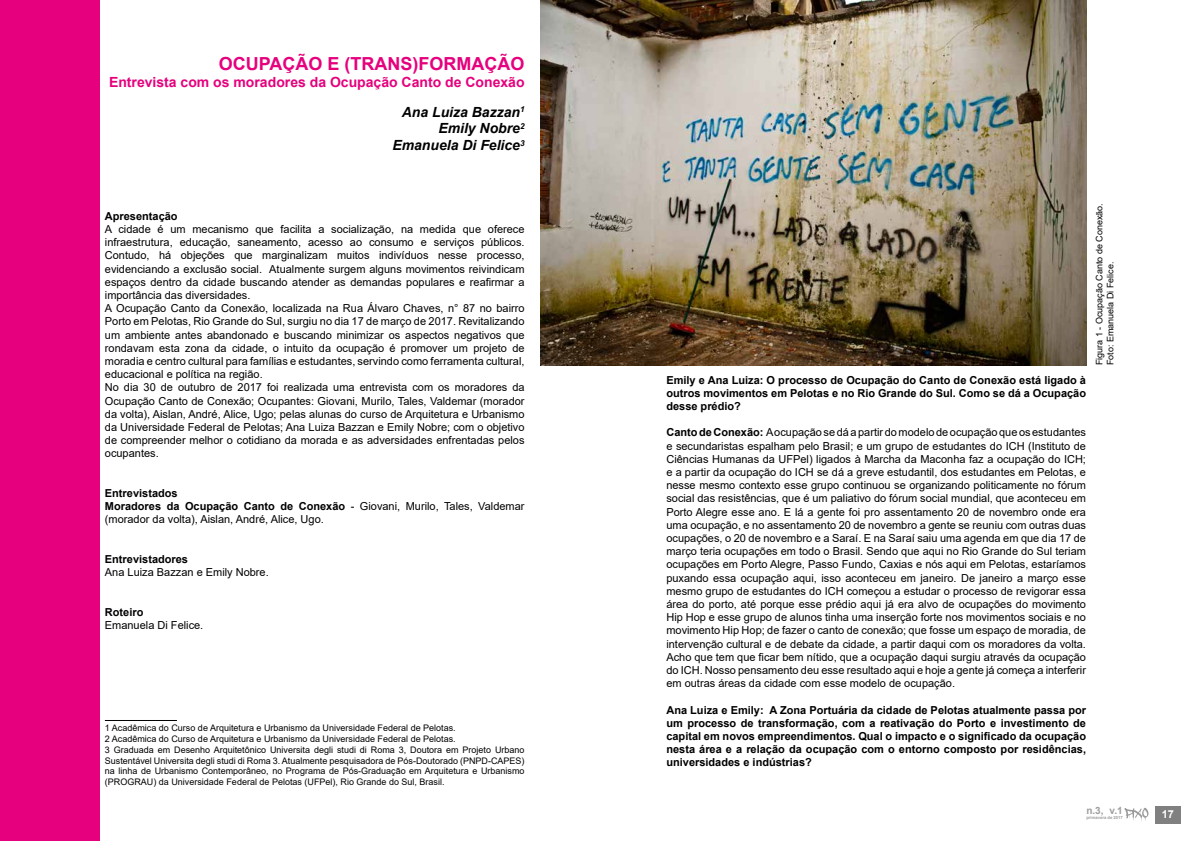
<style>
.page{position:relative;width:1191px;height:842px;background:#fff}
.page>*{position:absolute;margin:0;border:0;box-sizing:border-box;transform-origin:0 0}
.t1{font:700 18px "Arial";color:#e6007d}
.t2{font:700 14px/30px "Arial";color:#e6007d;text-align:right}
.t3{font:italic 700 14px/16.8px "Arial";color:#000;text-align:right}
.t4{font:11px/13.2px "Arial";color:#000}
.t5{font:700 11px/13.2px "Arial";color:#000;text-align:justify}
.t6{font:700 11px "Arial";color:#fff}
.t7{font:700 10px "Arial";color:#9d9d9c}
.t8{font:9px/10.8px "Arial";color:#000}
.t9{font:700 4.2px "Arial";color:#9d9d9c}
.s1{font-style:italic;color:#000}
.s2{font-weight:700}
</style>
<div class="page">
<div style="left:1155px;top:806px;width:25px;height:17px;background:#808080"></div>
<svg style="left:1124px;top:808px;width:24px;height:13px"></svg>
<div style="left:0;top:0;width:99px;height:841px;background:#e6007d"></div>
<hr style="left:105px;top:720px;width:72px;height:1px;background:#000">
<img style="left:540px;top:0;width:546px;height:365px">
<h1 class="t1" style="left:219px;top:51px;width:307px">OCUPAÇÃO E (TRANS)FORMAÇÃO</h1>
<p class="t2" style="left:109px;top:67px;width:417px">Entrevista com os moradores da Ocupação Canto de Conexão<br><span class="s1">Ana Luiza Bazzan</span><sup>1</sup></p>
<p class="t3" style="left:392px;top:121px;width:134px">Emily Nobre<sup>2<br></sup>Emanuela Di Felice<sup>3</sup></p>
<p class="t5" style="left:105px;top:209px;width:74px">Apresentação</p>
<p class="t4" style="left:105px;top:222px;width:421px">A cidade é um mecanismo que facilita a socialização, na medida que oferece infraestrutura, educação, saneamento, acesso ao consumo e serviços públicos.<br>Contudo, há objeções que marginalizam muitos indivíduos nesse processo, evidenciando a exclusão social. Atualmente surgem alguns movimentos reivindicam espaços dentro da cidade buscando atender as demandas populares e reafirmar a importância das diversidades.<br>A Ocupação Canto da Conexão, localizada na Rua Álvaro Chaves, n° 87 no bairro Porto em Pelotas, Rio Grande do Sul, surgiu no dia 17 de março de 2017. Revitalizando um ambiente antes abandonado e buscando minimizar os aspectos negativos que rondavam esta zona da cidade, o intuito da ocupação é promover um projeto de moradia e centro cultural para famílias e estudantes, servindo como ferramenta cultural, educacional e política na região.<br>No dia 30 de outubro de 2017 foi realizada uma entrevista com os moradores da Ocupação Canto de Conexão; Ocupantes: Giovani, Murilo, Tales, Valdemar (morador da volta), Aislan, André, Alice, Ugo; pelas alunas do curso de Arquitetura e Urbanismo da Universidade Federal de Pelotas; Ana Luiza Bazzan e Emily Nobre; com o objetivo de compreender melhor o cotidiano da morada e as adversidades enfrentadas pelos ocupantes.</p>
<p class="t4" style="left:105px;top:486px;width:421px"><span class="s2">Entrevistados<br>Moradores da Ocupação Canto de Conexão</span> - Giovani, Murilo, Tales, Valdemar (morador da volta), Aislan, André, Alice, Ugo.</p>
<p class="t5" style="left:105px;top:553px;width:85px">Entrevistadores</p>
<p class="t4" style="left:105px;top:566px;width:165px">Ana Luiza Bazzan e Emily Nobre.</p>
<p class="t5" style="left:105px;top:605px;width:40px">Roteiro</p>
<p class="t4" style="left:105px;top:618px;width:100px">Emanuela Di Felice.</p>
<p class="t8" style="left:105px;top:723px;width:421px">1 Acadêmica do Curso de Arquitetura e Urbanismo da Universidade Federal de Pelotas.<br>2 Acadêmica do Curso de Arquitetura e Urbanismo da Universidade Federal de Pelotas.<br>3 Graduada em Desenho Arquitetônico Universita degli studi di Roma 3, Doutora em Projeto Urbano Sustentável Universita degli studi di Roma 3. Atualmente pesquisadora de Pós-Doutorado (PNPD-CAPES) na linha de Urbanismo Contemporâneo, no Programa de Pós-Graduação em Arquitetura e Urbanismo (PROGRAU) da Universidade Federal de Pelotas (UFPel), Rio Grande do Sul, Brasil.</p>
<p class="t5" style="left:666px;top:373px;width:421px">Emily e Ana Luiza: O processo de Ocupação do Canto de Conexão está ligado à outros movimentos em Pelotas e no Rio Grande do Sul. Como se dá a Ocupação desse prédio?</p>
<p class="t4" style="left:666px;top:426px;width:421px;text-align:justify"><span class="s2">Canto de Conexão:</span> A ocupação se dá a partir do modelo de ocupação que os estudantes e secundaristas espalham pelo Brasil; e um grupo de estudantes do ICH (Instituto de Ciências Humanas da UFPel) ligados à Marcha da Maconha faz a ocupação do ICH; e a partir da ocupação do ICH se dá a greve estudantil, dos estudantes em Pelotas, e nesse mesmo contexto esse grupo continuou se organizando politicamente no fórum social das resistências, que é um paliativo do fórum social mundial, que aconteceu em Porto Alegre esse ano. E lá a gente foi pro assentamento 20 de novembro onde era uma ocupação, e no assentamento 20 de novembro a gente se reuniu com outras duas ocupações, o 20 de novembro e a Saraí. E na Saraí saiu uma agenda em que dia 17 de março teria ocupações em todo o Brasil. Sendo que aqui no Rio Grande do Sul teriam ocupações em Porto Alegre, Passo Fundo, Caxias e nós aqui em Pelotas, estaríamos puxando essa ocupação aqui, isso aconteceu em janeiro. De janeiro a março esse mesmo grupo de estudantes do ICH começou a estudar o processo de revigorar essa área do porto, até porque esse prédio aqui já era alvo de ocupações do movimento Hip Hop e esse grupo de alunos tinha uma inserção forte nos movimentos sociais e no movimento Hip Hop; de fazer o canto de conexão; que fosse um espaço de moradia, de intervenção cultural e de debate da cidade, a partir daqui com os moradores da volta.<br>Acho que tem que ficar bem nítido, que a ocupação daqui surgiu através da ocupação do ICH. Nosso pensamento deu esse resultado aqui e hoje a gente já começa a interferir em outras áreas da cidade com esse modelo de ocupação.</p>
<p class="t5" style="left:666px;top:703px;width:421px">Ana Luiza e Emily: A Zona Portuária da cidade de Pelotas atualmente passa por um processo de transformação, com a reativação do Porto e investimento de capital em novos empreendimentos. Qual o impacto e o significado da ocupação nesta área e a relação da ocupação com o entorno composto por residências, universidades e indústrias?</p>
<p class="t8" style="left:1094px;top:365px;width:164px;rotate:-90deg">Figura 1 - Ocupação Canto de Conexão.<br>Foto: Emanuela Di Felice.</p>
<p class="t7" style="left:1086px;top:804px;width:38px">n.3, v.1</p>
<p class="t9" style="left:1086px;top:815px;width:38px">primavera de 2017</p>
<p class="t6" style="left:1161px;top:806px;width:14px">17</p>
</div>
